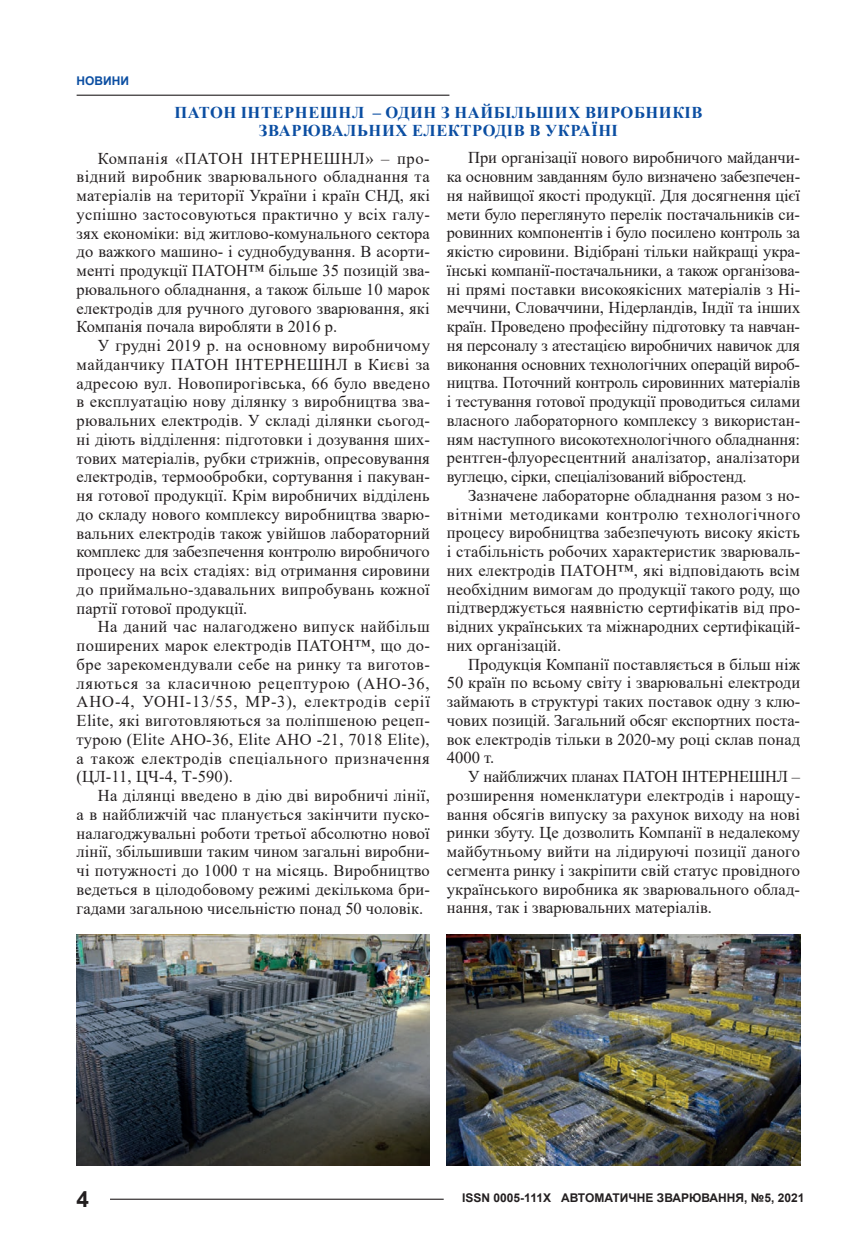
<style>
.page{position:relative;width:864px;height:1259px;background:#fff}
.page>*{position:absolute;margin:0;border:0;box-sizing:border-box;transform-origin:0 0}
.t1{font:700 22.5px "Arial";color:#231f20}
.t2{font:16.5px/18.8px "Times New Roman";color:#231f20;text-align:justify}
.t3{font:700 16.5px/18.8px "Times New Roman";letter-spacing:.035em;color:#0b4ea2;text-align:center}
.t4{font:700 12px "Arial";color:#231f20}
.t5{font:700 12px "Arial";color:#0b4ea2}
</style>
<div class="page">
<hr style="left:110px;top:1198px;width:333px;height:1px;background:#231f20">
<hr style="left:77px;top:95px;width:372px;height:1px;background:#231f20">
<img style="left:446px;top:934px;width:353px;height:231px">
<img style="left:77px;top:934px;width:352px;height:231px">
<p class="t5" style="left:77px;top:72px;width:54px">НОВИНИ</p>
<p class="t3" style="left:174px;top:102px;width:529px">ПАТОН ІНТЕРНЕШНЛ – ОДИН З НАЙБІЛЬШИХ ВИРОБНИКІВ<br>ЗВАРЮВАЛЬНИХ ЕЛЕКТРОДІВ В УКРАЇНІ</p>
<p class="t2" style="left:77px;top:148px;width:355px;text-indent:21px">Компанія «ПАТОН ІНТЕРНЕШНЛ» – про&shy;відний виробник зварювального обладнання та матеріалів на території України і країн СНД, які успішно застосовуються практично у всіх галу&shy;зях економіки: від житлово-комунального сектора до важкого машино- і суднобудування. В асорти&shy;менті продукції ПАТОН™ більше 35 позицій зва&shy;рювального обладнання, а також більше 10 марок електродів для ручного дугового зварювання, які Компанія почала виробляти в 2016 р.</p>
<p class="t2" style="left:77px;top:335px;width:355px;text-indent:21px">У грудні 2019 р. на основному виробничому майданчику ПАТОН ІНТЕРНЕШНЛ в Києві за адресою вул. Новопирогівська, 66 було введено в експлуатацію нову ділянку з виробництва зва&shy;рювальних електродів. У складі ділянки сьогод&shy;ні діють відділення: підготовки і дозування ших&shy;тових матеріалів, рубки стрижнів, опресовування електродів, термообробки, сортування і пакуван&shy;ня готової продукції. Крім виробничих відділень до складу нового комплексу виробництва зварю&shy;вальних електродів також увійшов лабораторний комплекс для забезпечення контролю виробничого процесу на всіх стадіях: від отримання сировини до приймально-здавальних випробувань кожної партії готової продукції.</p>
<p class="t2" style="left:77px;top:617px;width:355px;text-indent:21px">На даний час налагоджено випуск найбільш поширених марок електродів ПАТОН™, що до&shy;бре зарекомендували себе на ринку та виготов&shy;ляються за класичною рецептурою (АНО-36, АНО-4, УОНІ-13/55, МР-3), електродів серії Elite, які виготовляються за поліпшеною рецеп&shy;турою (Elite АНО-36, Elite АНО -21, 7018 Elite), а також електродів спеціального призначення (ЦЛ-11, ЦЧ-4, Т-590).</p>
<p class="t2" style="left:77px;top:785px;width:354px;text-indent:21px">На ділянці введено в дію дві виробничі лінії, а в найближчій час планується закінчити пуско&shy;налагоджувальні роботи третьої абсолютно нової лінії, збільшивши таким чином загальні виробни&shy;чі потужності до 1000 т на місяць. Виробництво ведеться в цілодобовому режимі декількома бри&shy;гадами загальною чисельністю понад 50 чоловік.</p>
<p class="t2" style="left:446px;top:148px;width:355px;text-indent:21px">При організації нового виробничого майданчи&shy;ка основним завданням було визначено забезпечен&shy;ня найвищої якості продукції. Для досягнення цієї мети було переглянуто перелік постачальників си&shy;ровинних компонентів і було посилено контроль за якістю сировини. Відібрані тільки найкращі укра&shy;їнські компанії-постачальники, а також організова&shy;ні прямі поставки високоякісних матеріалів з Ні&shy;меччини, Словаччини, Нідерландів, Індії та інших країн. Проведено професійну підготовку та навчан&shy;ня персоналу з атестацією виробничих навичок для виконання основних технологічних операцій вироб&shy;ництва. Поточний контроль сировинних матеріалів і тестування готової продукції проводиться силами власного лабораторного комплексу з використан&shy;ням наступного високотехнологічного обладнання: рентген-флуоресцентний аналізатор, аналізатори вуглецю, сірки, спеціалізований вібростенд.</p>
<p class="t2" style="left:446px;top:485px;width:355px;text-indent:21px">Зазначене лабораторне обладнання разом з но&shy;вітніми методиками контролю технологічного процесу виробництва забезпечують високу якість і стабільність робочих характеристик зварюваль&shy;них електродів ПАТОН™, які відповідають всім необхідним вимогам до продукції такого роду, що підтверджується наявністю сертифікатів від про&shy;відних українських та міжнародних сертифікацій&shy;них організацій.</p>
<p class="t2" style="left:446px;top:654px;width:355px;text-indent:21px">Продукція Компанії поставляється в більш ніж 50 країн по всьому світу і зварювальні електроди займають в структурі таких поставок одну з клю&shy;чових позицій. Загальний обсяг експортних поста&shy;вок електродів тільки в 2020-му році склав понад 4000 т.</p>
<p class="t2" style="left:446px;top:766px;width:355px;text-indent:21px">У найближчих планах ПАТОН ІНТЕРНЕШНЛ – розширення номенклатури електродів і нарощу&shy;вання обсягів випуску за рахунок виходу на нові ринки збуту. Це дозволить Компанії в недалекому майбутньому вийти на лідируючі позиції даного сегмента ринку і закріпити свій статус провідного українського виробника як зварювального облад&shy;нання, так і зварювальних матеріалів.</p>
<h1 class="t1" style="left:77px;top:1183px;width:14px">4</h1>
<p class="t4" style="left:462px;top:1189px;width:343px">ISSN 0005-111X АВТОМАТИЧНЕ ЗВАРЮВАННЯ, №5, 2021</p>
</div>
